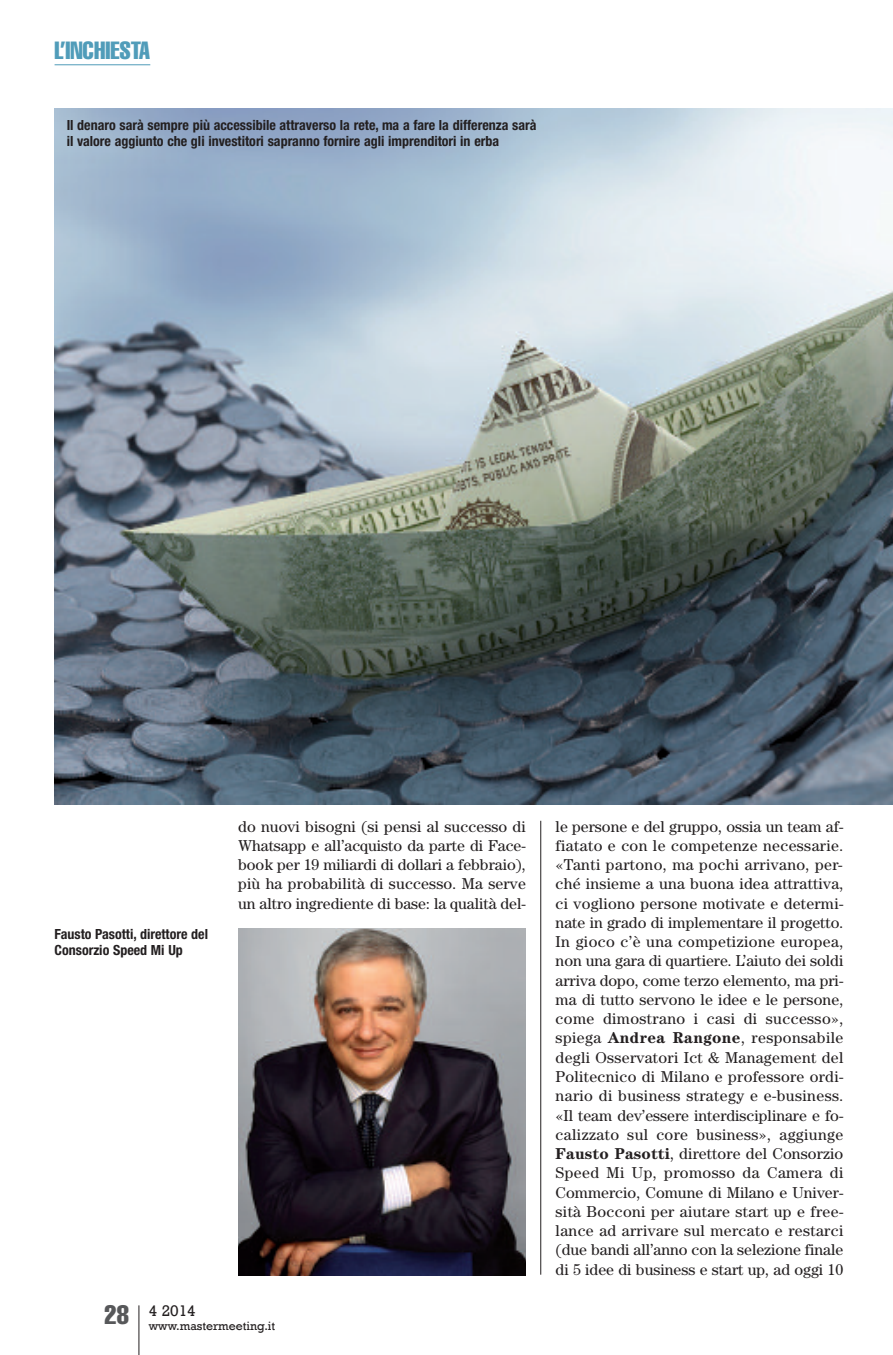
<style>
.page{position:relative;width:893px;height:1355px;background:#fff}
.page>*{position:absolute;margin:0;border:0;box-sizing:border-box;transform-origin:0 0}
.t1{font:extra-condensed 24.5px "Helvetica";color:#509cb9}
.t2{font:15.75px/19.2px "Century";color:#231f20;text-align:justify}
.t3{font:15.75px "Rockwell";color:#231f20}
.t4{font:700 condensed 14px/15.8px "Helvetica Neue";color:#231f20}
.t5{font:12.25px "Rockwell";color:#231f20}
.s1{font-weight:700}
</style>
<div class="page">
<hr style="left:138px;top:1305px;width:1px;height:49px;background:#231f20">
<hr style="left:55px;top:64px;width:95px;height:1px;background:#509cb9">
<hr style="left:540px;top:820px;width:1px;height:454px;background:#231f20">
<img style="left:55px;top:108px;width:838px;height:696px">
<img style="left:238px;top:928px;width:288px;height:347px">
<h1 class="t1" style="left:55px;top:42px;width:97px">L’INCHIESTA</h1>
<p class="t4" style="left:67px;top:118px;width:471px">Il denaro sarà sempre più accessibile attraverso la rete, ma a fare la differenza sarà il valore aggiunto che gli investitori sapranno fornire agli imprenditori in erba</p>
<p class="t4" style="left:55px;top:927px;width:155px">Fausto Pasotti, direttore del<br>Consorzio Speed Mi Up</p>
<p class="t2" style="left:238px;top:818px;width:289px">do nuovi bisogni (si pensi al successo di Whatsapp e all’acquisto da parte di Face&shy;book per 19 miliardi di dollari a febbraio), più ha probabilità di successo. Ma serve un altro ingrediente di base: la qualità del-</p>
<p class="t5" style="left:105px;top:1318px;width:172px"><sup>28</sup> www.mastermeeting.it</p>
<p class="t3" style="left:149px;top:1300px;width:49px">4 2014</p>
<p class="t2" style="left:556px;top:818px;width:289px">le persone e del gruppo, ossia un team af&shy;fiatato e con le competenze necessarie. «Tanti partono, ma pochi arrivano, per&shy;ché insieme a una buona idea attrattiva, ci vogliono persone motivate e determi&shy;nate in grado di implementare il progetto.<br>In gioco c’è una competizione europea, non una gara di quartiere. L’aiuto dei soldi arriva dopo, come terzo elemento, ma pri&shy;ma di tutto servono le idee e le persone, come dimostrano i casi di successo», spiega <span class="s1">Andrea Rangone</span>, responsabile degli Osservatori Ict &amp; Management del Politecnico di Milano e professore ordi&shy;nario di business strategy e e-business. «Il team dev’essere interdisciplinare e fo&shy;calizzato sul core business», aggiunge <span class="s1">Fausto Pasotti</span>, direttore del Consorzio Speed Mi Up, promosso da Camera di Commercio, Comune di Milano e Univer&shy;sità Bocconi per aiutare start up e free&shy;lance ad arrivare sul mercato e restarci (due bandi all’anno con la selezione finale di 5 idee di business e start up, ad oggi 10</p>
</div>
